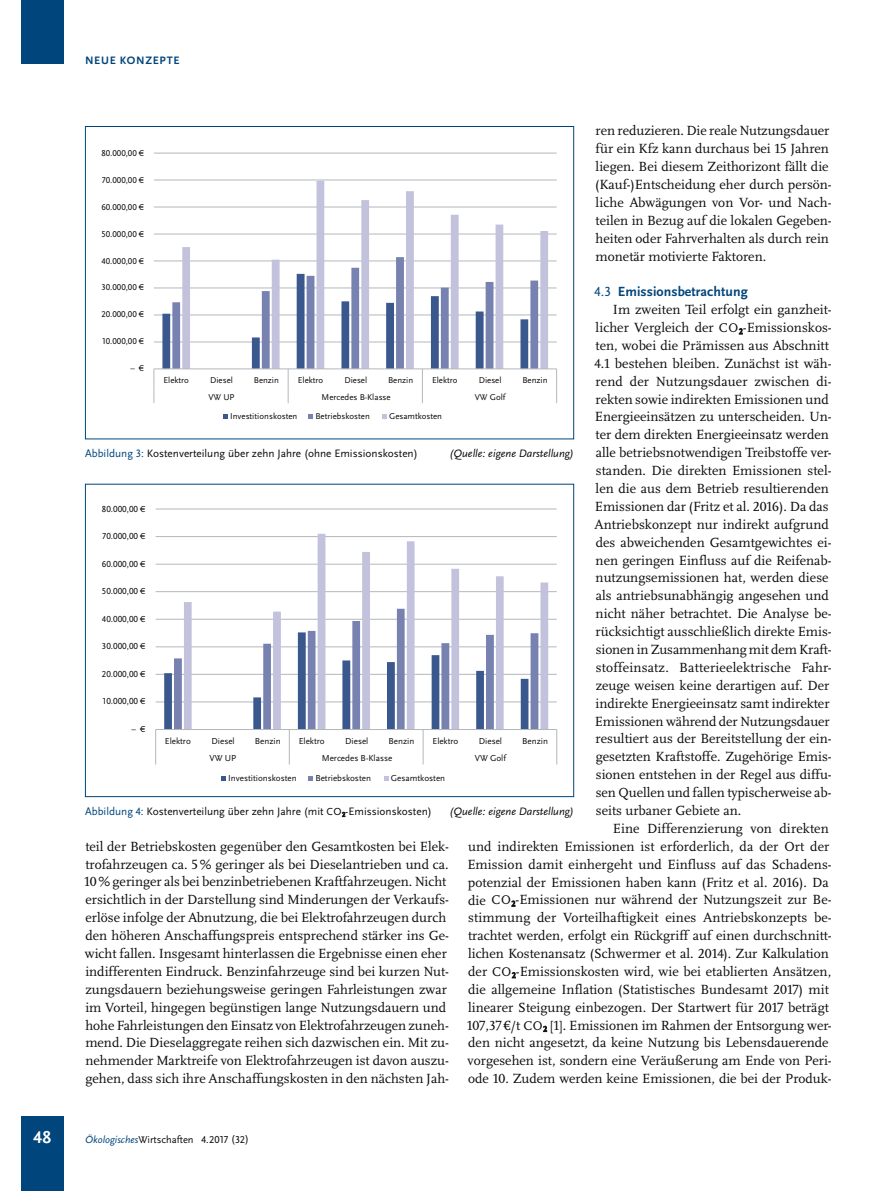
<style>
.page{position:relative;width:893px;height:1191px;background:#fff}
.page>*{position:absolute;margin:0;border:0;box-sizing:border-box;transform-origin:0 0}
.t1{font:700 17.85px "Scala Sans Pro";color:#fff}
.t2{font:13.8px/17.9px "Scala Pro";color:#0a0a0a}
.t3{font:700 13.8px "Scala Sans Pro";letter-spacing:.005em;color:#00457b}
.t4{font:11.25px "Scala Sans Pro";color:#0a0a0a}
.t5{font:italic 11.25px "Scala Sans Pro";color:#0a0a0a}
.t6{font:700 11.25px "Scala Sans Pro";letter-spacing:.065em;color:#00457b}
.t7{font:10.5px "Scala Sans Pro";color:#0a0a0a}
.t8{font:9px "Scala Sans Pro";color:#0a0a0a}
.t9{font:8.85px "Scala Sans Pro";color:#0a0a0a}
.s1{font-weight:400}
.s2{font-size:13.2px}
.s3{color:#00457b}
.s4{font-size:10.65px}
.s5{font-style:italic;color:#00457b}
</style>
<div class="page">
<svg style="left:739px;top:328px;width:4px;height:6px"></svg>
<svg style="left:512px;top:901px;width:3px;height:5px"></svg>
<svg style="left:512px;top:972px;width:4px;height:6px"></svg>
<svg style="left:543px;top:1026px;width:4px;height:5px"></svg>
<hr style="left:154px;top:341px;width:403px;height:1px;background:#b4b7ba">
<hr style="left:154px;top:314px;width:403px;height:1px;background:#b4b7ba">
<hr style="left:154px;top:287px;width:403px;height:1px;background:#b4b7ba">
<hr style="left:154px;top:260px;width:403px;height:1px;background:#b4b7ba">
<hr style="left:154px;top:234px;width:403px;height:1px;background:#b4b7ba">
<hr style="left:154px;top:207px;width:403px;height:1px;background:#b4b7ba">
<hr style="left:154px;top:180px;width:403px;height:1px;background:#b4b7ba">
<hr style="left:154px;top:153px;width:403px;height:1px;background:#b4b7ba">
<svg style="left:182px;top:181px;width:366px;height:187px"></svg>
<hr style="left:154px;top:368px;width:403px;height:1px;background:#b4b7ba">
<svg style="left:154px;top:369px;width:1px;height:34px"></svg>
<svg style="left:162px;top:257px;width:376px;height:146px"></svg>
<svg style="left:556px;top:369px;width:1px;height:34px"></svg>
<svg style="left:223px;top:414px;width:5px;height:5px"></svg>
<svg style="left:308px;top:414px;width:5px;height:5px"></svg>
<svg style="left:382px;top:414px;width:5px;height:5px"></svg>
<div style="left:85px;top:126px;width:489px;height:313px;border:1px solid #00457b"></div>
<hr style="left:156px;top:701px;width:401px;height:1px;background:#b4b7ba">
<hr style="left:156px;top:674px;width:401px;height:1px;background:#b4b7ba">
<hr style="left:156px;top:646px;width:401px;height:1px;background:#b4b7ba">
<hr style="left:156px;top:619px;width:401px;height:1px;background:#b4b7ba">
<hr style="left:156px;top:591px;width:401px;height:1px;background:#b4b7ba">
<hr style="left:156px;top:564px;width:401px;height:1px;background:#b4b7ba">
<hr style="left:156px;top:536px;width:401px;height:1px;background:#b4b7ba">
<hr style="left:156px;top:508px;width:401px;height:1px;background:#b4b7ba">
<svg style="left:184px;top:534px;width:364px;height:195px"></svg>
<hr style="left:156px;top:729px;width:401px;height:1px;background:#b4b7ba">
<svg style="left:155px;top:729px;width:1px;height:35px"></svg>
<svg style="left:164px;top:632px;width:364px;height:132px"></svg>
<svg style="left:556px;top:729px;width:1px;height:35px"></svg>
<svg style="left:221px;top:776px;width:5px;height:4px"></svg>
<svg style="left:308px;top:776px;width:5px;height:4px"></svg>
<svg style="left:384px;top:776px;width:5px;height:4px"></svg>
<div style="left:85px;top:484px;width:489px;height:313px;border:1px solid #00457b"></div>
<div style="left:21px;top:1116px;width:43px;height:74px;background:#00457b"></div>
<div style="left:21px;top:0;width:43px;height:64px;background:#00457b"></div>
<p class="t6" style="left:85px;top:56px;width:96px">NEUE KONZEPTE</p>
<p class="t2" style="left:595px;top:123px;width:238px">ren reduzieren. Die reale Nutzungsdauer für ein Kfz kann durchaus bei 15 Jahren liegen. Bei diesem Zeithorizont fällt die (Kauf-)Entscheidung eher durch persön&shy;liche Abwägungen von Vor- und Nach&shy;teilen in Bezug auf die lokalen Gegeben&shy;heiten oder Fahrverhalten als durch rein monetär motivierte Faktoren.</p>
<p class="t3" style="left:595px;top:286px;width:155px"><span class="s1">4.3</span> Emissionsbetrachtung</p>
<p class="t2" style="left:594px;top:302px;width:239px;text-indent:18px">Im zweiten Teil erfolgt ein ganzheit&shy;licher Vergleich der <span class="s2">CO</span><sub>2</sub>-Emissionskos&shy;ten, wobei die Prämissen aus Abschnitt 4.1 bestehen bleiben. Zunächst ist wäh&shy;rend der Nutzungsdauer zwischen di&shy;rekten sowie indirekten Emissionen und Energie einsätzen zu unterscheiden. Un&shy;ter dem direkten Energieeinsatz werden alle betriebsnotwendigen Treibstoffe ver&shy;standen. Die direkten Emissionen stel&shy;len die aus dem Betrieb resultierenden Emissionen dar (Fritz et al. 2016). Da das Antriebskonzept nur indirekt aufgrund des abweichenden Gesamtgewichtes ei&shy;nen geringen Einfluss auf die Reifenab&shy;nutzungsemissionen hat, werden diese als antriebsunabhängig angesehen und nicht näher betrachtet. Die Analyse be&shy;rücksichtigt ausschließlich direkte Emis&shy;sionen in Zusammenhang mit dem Kraft&shy;stoffeinsatz. Batterieelektrische Fahr&shy;zeuge weisen keine derartigen auf. Der indirekte Energieeinsatz samt indirekter Emissionen während der Nutzungsdauer resultiert aus der Bereitstellung der ein&shy;gesetzten Kraftstoffe. Zugehörige Emis&shy;sionen entstehen in der Regel aus diffu&shy;sen Quellen und fallen typischerweise ab&shy;seits urbaner Gebiete an.</p>
<p class="t2" style="left:467px;top:820px;width:366px;text-indent:146px">Eine Differenzierung von direkten und indirekten Emissionen ist erforderlich, da der Ort der Emission damit einhergeht und Einfluss auf das Schadens&shy;potenzial der Emissionen haben kann (Fritz et al. 2016). Da die <span class="s2">CO</span><sub>2</sub>-Emissionen nur während der Nutzungszeit zur Be&shy;stimmung der Vorteilhaftigkeit eines Antriebskonzepts be&shy;trachtet werden, erfolgt ein Rückgriff auf einen durchschnitt&shy;lichen Kostenansatz (Schwermer et al. 2014). Zur Kalkulation der <span class="s2">CO</span><sub>2</sub>-Emissionskosten wird, wie bei etablierten Ansätzen, die allgemeine Inflation (Statistisches Bundesamt 2017) mit linearer Steigung einbezogen. Der Startwert für 2017 beträgt 107,37€/t <span class="s2">CO</span><sub>2</sub> [1]. Emissionen im Rahmen der Entsorgung wer&shy;den nicht angesetzt, da keine Nutzung bis Lebensdauerende vorgesehen ist, sondern eine Veräußerung am Ende von Peri&shy;ode 10. Zudem werden keine Emissionen, die bei der Produk-</p>
<p class="t9" style="left:101px;top:149px;width:44px">80.000,00 €</p>
<p class="t9" style="left:101px;top:176px;width:44px">70.000,00 €</p>
<p class="t9" style="left:101px;top:203px;width:44px">60.000,00 €</p>
<p class="t9" style="left:101px;top:230px;width:44px">50.000,00 €</p>
<p class="t9" style="left:101px;top:257px;width:44px">40.000,00 €</p>
<p class="t9" style="left:101px;top:284px;width:44px">30.000,00 €</p>
<p class="t9" style="left:101px;top:311px;width:44px">20.000,00 €</p>
<p class="t9" style="left:101px;top:338px;width:44px">10.000,00 €</p>
<p class="t9" style="left:130px;top:365px;width:15px">– €</p>
<p class="t9" style="left:163px;top:376px;width:27px">Elektro</p>
<p class="t9" style="left:210px;top:376px;width:24px">Diesel</p>
<p class="t9" style="left:254px;top:376px;width:27px">Benzin</p>
<p class="t9" style="left:298px;top:376px;width:27px">Elektro</p>
<p class="t9" style="left:344px;top:376px;width:24px">Diesel</p>
<p class="t9" style="left:388px;top:376px;width:27px">Benzin</p>
<p class="t9" style="left:432px;top:376px;width:27px">Elektro</p>
<p class="t9" style="left:479px;top:376px;width:24px">Diesel</p>
<p class="t9" style="left:522px;top:376px;width:27px">Benzin</p>
<p class="t9" style="left:208px;top:394px;width:28px">VW UP</p>
<p class="t9" style="left:322px;top:394px;width:71px">Mercedes B-Klasse</p>
<p class="t9" style="left:475px;top:394px;width:32px">VW Golf</p>
<p class="t9" style="left:230px;top:412px;width:69px">Investitionskosten</p>
<p class="t9" style="left:315px;top:412px;width:56px">Betriebskosten</p>
<p class="t9" style="left:389px;top:412px;width:54px">Gesamtkosten</p>
<p class="t4" style="left:85px;top:449px;width:334px"><span class="s3">Abbildung 3:</span> Kostenverteilung über zehn Jahre (ohne Emissionskosten)</p>
<p class="t5" style="left:449px;top:449px;width:126px">(Quelle: eigene Darstellung)</p>
<p class="t8" style="left:102px;top:505px;width:45px">80.000,00 €</p>
<p class="t8" style="left:102px;top:533px;width:45px">70.000,00 €</p>
<p class="t8" style="left:102px;top:560px;width:45px">60.000,00 €</p>
<p class="t8" style="left:102px;top:588px;width:45px">50.000,00 €</p>
<p class="t8" style="left:102px;top:615px;width:45px">40.000,00 €</p>
<p class="t8" style="left:102px;top:643px;width:45px">30.000,00 €</p>
<p class="t8" style="left:102px;top:670px;width:45px">20.000,00 €</p>
<p class="t8" style="left:102px;top:698px;width:45px">10.000,00 €</p>
<p class="t8" style="left:132px;top:725px;width:15px">– €</p>
<p class="t8" style="left:165px;top:737px;width:28px">Elektro</p>
<p class="t8" style="left:211px;top:737px;width:25px">Diesel</p>
<p class="t8" style="left:255px;top:737px;width:27px">Benzin</p>
<p class="t8" style="left:299px;top:737px;width:28px">Elektro</p>
<p class="t8" style="left:345px;top:737px;width:25px">Diesel</p>
<p class="t8" style="left:389px;top:737px;width:27px">Benzin</p>
<p class="t8" style="left:432px;top:737px;width:28px">Elektro</p>
<p class="t8" style="left:479px;top:737px;width:25px">Diesel</p>
<p class="t8" style="left:522px;top:737px;width:27px">Benzin</p>
<p class="t8" style="left:210px;top:755px;width:28px">VW UP</p>
<p class="t8" style="left:322px;top:755px;width:72px">Mercedes B-Klasse</p>
<p class="t8" style="left:475px;top:755px;width:33px">VW Golf</p>
<p class="t8" style="left:228px;top:774px;width:70px">Investitionskosten</p>
<p class="t8" style="left:315px;top:774px;width:57px">Betriebskosten</p>
<p class="t8" style="left:391px;top:774px;width:56px">Gesamtkosten</p>
<p class="t4" style="left:85px;top:807px;width:348px"><span class="s3">Abbildung 4:</span> Kostenverteilung über zehn Jahre (mit <span class="s4">CO</span><sub>2</sub>-Emissionskosten)</p>
<p class="t5" style="left:449px;top:807px;width:126px">(Quelle: eigene Darstellung)</p>
<p class="t2" style="left:84px;top:838px;width:366px">teil der Betriebskosten gegenüber den Gesamtkosten bei Elek&shy;trofahrzeugen ca. 5 % geringer als bei Dieselantrieben und ca.<br>10 % geringer als bei benzinbetriebenen Kraftfahrzeugen. Nicht ersichtlich in der Darstellung sind Minderungen der Verkaufs&shy;erlöse infolge der Abnutzung, die bei Elektrofahrzeugen durch den höheren Anschaffungspreis entsprechend stärker ins Ge&shy;wicht fallen. Insgesamt hinterlassen die Ergebnisse einen eher indifferenten Eindruck. Benzinfahrzeuge sind bei kurzen Nut&shy;zungsdauern beziehungsweise geringen Fahrleistungen zwar im Vorteil, hingegen begünstigen lange Nutzungsdauern und hohe Fahrleistungen den Einsatz von Elektrofahrzeugen zuneh&shy;mend. Die Dieselaggregate reihen sich dazwischen ein. Mit zu&shy;nehmender Marktreife von Elektrofahrzeugen ist davon auszu&shy;gehen, dass sich ihre Anschaffungskosten in den nächsten Jah-</p>
<p class="t1" style="left:34px;top:1130px;width:19px">48</p>
<p class="t7" style="left:85px;top:1135px;width:165px"><span class="s5">Ökologisches</span>Wirtschaften 4.2017 (32)</p>
</div>
